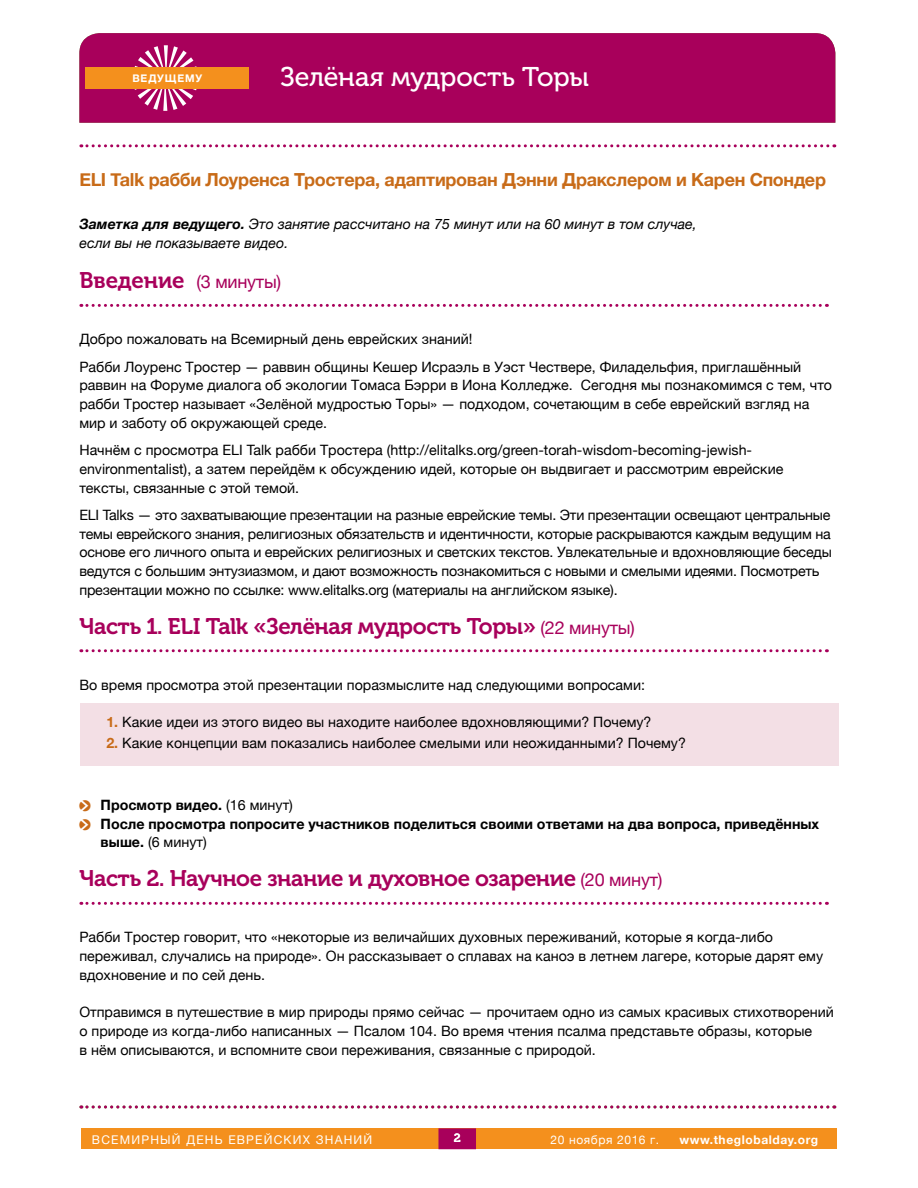
<style>
.page{position:relative;width:918px;height:1188px;background:#fff}
.page>*{position:absolute;margin:0;border:0;box-sizing:border-box;transform-origin:0 0}
.t1{font:27px "Museo Cyrl 500";letter-spacing:-.005em;color:#fff}
.t2{font:22.5px "Museo Cyrl 700";letter-spacing:-.015em;color:#a8005b}
.t3{font:700 18px "Helvetica Neue";letter-spacing:-.015em;color:#c86b18}
.t4{font:18px "Helvetica Neue";letter-spacing:-.015em;color:#a8005b}
.t5{font:14.25px/18.8px "Helvetica Neue";color:#000}
.t6{font:700 14.25px "Helvetica Neue";color:#000}
.t7{font:italic 14.25px/18.8px "Helvetica Neue";color:#000}
.t8{font:12px "Helvetica Neue";letter-spacing:.1em;color:#fff}
.t9{font:700 12px "Helvetica Neue";letter-spacing:.05em;color:#fff}
.t10{font:12px "Helvetica Neue";letter-spacing:.05em;color:#fff}
.t11{font:12px "Museo Cyrl 700";color:#fff}
.t12{font:700 10.5px "Helvetica Neue";letter-spacing:.085em;color:#fff}
.s1{font-weight:700}
.s2{font-family:"Museo Cyrl 700";font-size:22.5px}
.s3{font-family:"Helvetica Neue";font-size:18px}
.s4{font-weight:700;color:#c86b18}
.s5{font-family:"Pointers";font-weight:400;color:#c86b18}
.s6{font-weight:400}
</style>
<div class="page">
<div style="left:81px;top:1128px;width:756px;height:21px;background:#f4901d"></div>
<div style="left:80px;top:703px;width:759px;height:62px;background:#f3dfe5"></div>
<div style="left:79px;top:33px;width:756px;height:90px;background:#a8005b"></div>
<svg style="left:81px;top:144px;width:754px;height:3px"></svg>
<svg style="left:81px;top:304px;width:746px;height:3px"></svg>
<svg style="left:81px;top:649px;width:746px;height:3px"></svg>
<svg style="left:81px;top:902px;width:746px;height:3px"></svg>
<svg style="left:127px;top:39px;width:77px;height:77px;background:#b72d78"></svg>
<div style="left:85px;top:67px;width:164px;height:22px;background:#f4901d"></div>
<svg style="left:81px;top:1106px;width:754px;height:2px"></svg>
<svg style="left:438px;top:1128px;width:38px;height:21px"></svg>
<p class="t12" style="left:132px;top:70px;width:71px">Ведущему</p>
<h1 class="t1" style="left:281px;top:62px;width:310px">Зелёная мудрость Торы</h1>
<p class="t3" style="left:79px;top:165px;width:748px">ELI Talk рабби Лоуренса Тростера, адаптирован Дэнни Дракслером и Карен Спондер</p>
<p class="t7" style="left:79px;top:215px;width:619px"><span class="s1">Заметка для ведущего.</span> Это занятие рассчитано на 75 минут или на 60 минут в том случае, если вы не показываете видео.</p>
<p class="t4" style="left:79px;top:269px;width:203px"><span class="s2">Введение</span> (3 минуты)</p>
<p class="t5" style="left:79px;top:327px;width:723px;line-height:27.3px">Добро пожаловать на Всемирный день еврейских знаний!<br>Рабби Лоуренс Тростер — раввин общины Кешер Исраэль в Уэст Чествере, Филадельфия, приглашённый</p>
<p class="t5" style="left:79px;top:377px;width:754px">раввин на Форуме диалога об экологии Томаса Бэрри в Иона Колледже. Сегодня мы познакомимся с тем, что рабби Тростер называет «Зелёной мудростью Торы» — подходом, сочетающим в себе еврейский взгляд на мир и заботу об окружающей среде.</p>
<p class="t5" style="left:79px;top:442px;width:706px">Начнём с просмотра ELI Talk рабби Тростера (http://elitalks.org/green-torah-wisdom-becoming-jewish&shy;environmentalist), а затем перейдём к обсуждению идей, которые он выдвигает и рассмотрим еврейские тексты, связанные с этой темой.</p>
<p class="t5" style="left:79px;top:506px;width:754px">ELI Talks — это захватывающие презентации на разные еврейские темы. Эти презентации освещают центральные темы еврейского знания, религиозных обязательств и идентичности, которые раскрываются каждым ведущим на основе его личного опыта и еврейских религиозных и светских текстов. Увлекательные и вдохновляющие беседы ведутся с большим энтузиазмом, и дают возможность познакомиться с новыми и смелыми идеями. Посмотреть презентации можно по ссылке: www.elitalks.org (материалы на английском языке).</p>
<h2 class="t2" style="left:79px;top:613px;width:557px">Часть 1. ELI Talk «Зелёная мудрость Торы» <span class="s3">(22 минуты)</span></h2>
<p class="t5" style="left:79px;top:676px;width:567px">Во время просмотра этой презентации поразмыслите над следующими вопросами:</p>
<p class="t5" style="left:106px;top:714px;width:547px"><span class="s4">1.</span> Какие идеи из этого видео вы находите наиболее вдохновляющими? Почему?</p>
<p class="t5" style="left:106px;top:735px;width:581px"><span class="s4">2.</span> Какие концепции вам показались наиболее смелыми или неожиданными? Почему?</p>
<p class="t6" style="left:79px;top:794px;width:215px"><span class="s5">o</span> Просмотр видео. <span class="s6">(16 минут)</span></p>
<p class="t6" style="left:79px;top:812px;width:741px"><span class="s5">o</span> После просмотра попросите участников поделиться своими ответами на два вопроса, приведённых</p>
<p class="t5" style="left:101px;top:834px;width:108px"><span class="s1">выше.</span> (6 минут)</p>
<h2 class="t2" style="left:79px;top:866px;width:585px">Часть 2. Научное знание и духовное озарение <span class="s3">(20 минут)</span></h2>
<p class="t5" style="left:79px;top:929px;width:745px">Рабби Тростер говорит, что «некоторые из величайших духовных переживаний, которые я когда-либо переживал, случались на природе». Он рассказывает о сплавах на каноэ в летнем лагере, которые дарят ему вдохновение и по сей день.</p>
<p class="t5" style="left:79px;top:1004px;width:756px">Отправимся в путешествие в мир природы прямо сейчас — прочитаем одно из самых красивых стихотворений о природе из когда-либо написанных — Псалом 104. Во время чтения псалма представьте образы, которые<br>в нём описываются, и вспомните свои переживания, связанные с природой.</p>
<p class="t8" style="left:92px;top:1131px;width:282px">ВСЕМИРНЫЙ ДЕНЬ ЕВРЕЙСКИХ ЗНАНИЙ</p>
<p class="t10" style="left:551px;top:1131px;width:110px">20 ноября 2016 г.</p>
<p class="t9" style="left:679px;top:1130px;width:140px">www.theglobalday.org</p>
<p class="t11" style="left:454px;top:1131px;width:9px">2</p>
</div>
